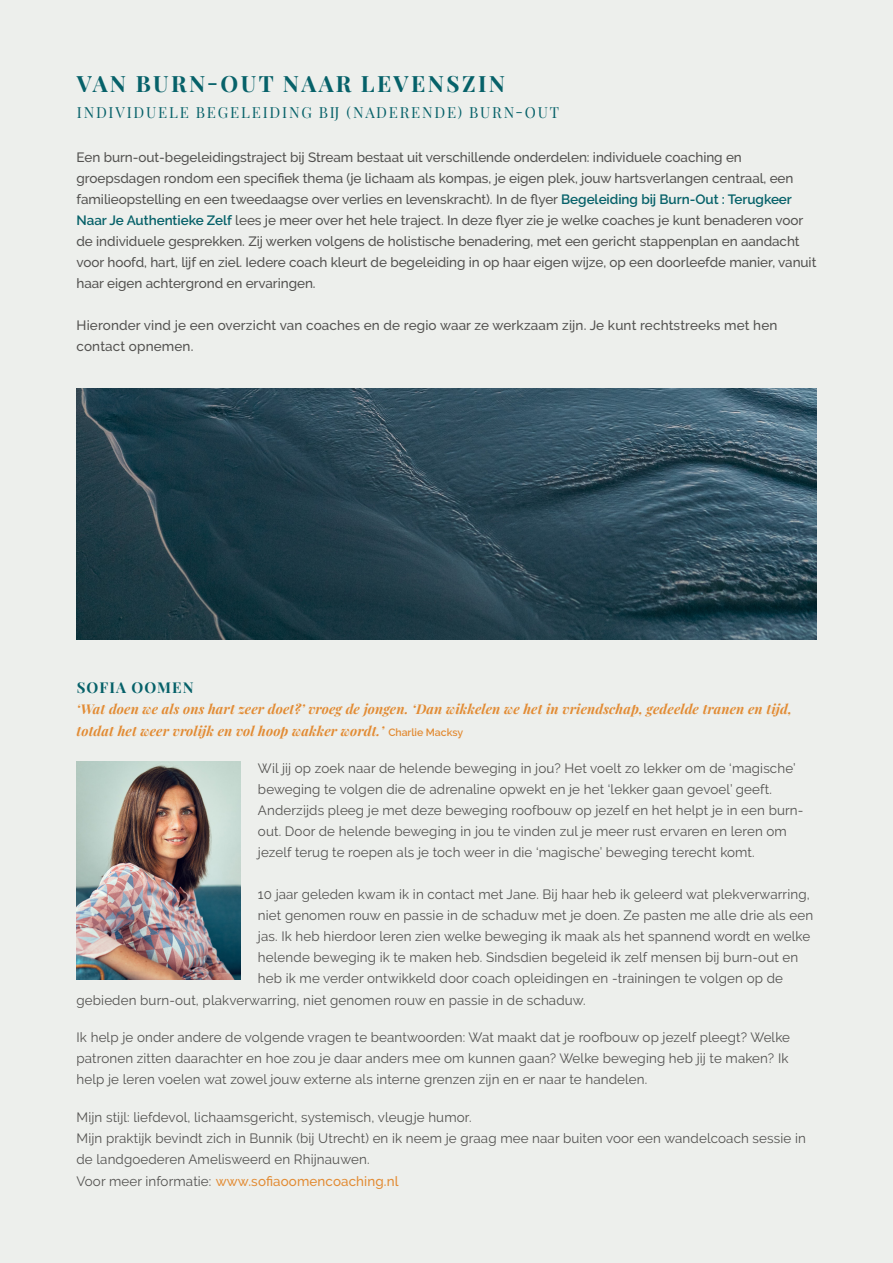
<style>
.page{position:relative;width:893px;height:1263px;background:#edefec}
.page>*{position:absolute;margin:0;border:0;box-sizing:border-box;transform-origin:0 0}
.t1{font:700 22.5px "Playfair Display";letter-spacing:.11em;color:#066169}
.t2{font:15px "Playfair Display";letter-spacing:.12em;color:#066169}
.t3{font:700 15px "Playfair Display";letter-spacing:.07em;color:#066169}
.t4{font:13.5px/21px "Raleway";letter-spacing:.01em;color:#535250}
.t5{font:500 13.5px/21px "Raleway";letter-spacing:-.005em;color:#535250}
.t6{font:italic 700 13.5px/21.6px "Playfair Display";letter-spacing:.01em;color:#e28c35}
.t7{font:500 13.5px "Raleway";letter-spacing:.01em;color:#e28c35}
.s1{font-weight:600;color:#066169}
.s2{font-family:"Raleway";font-weight:600;font-style:normal;font-size:10.5px}
.s3{font-weight:400;color:#535250}
</style>
<div class="page">
<img style="left:77px;top:388px;width:739px;height:251px">
<img style="left:77px;top:761px;width:164px;height:219px">
<p class="t1" style="left:77px;top:66px;width:430px">VAN BURN-OUT NAAR LEVENSZIN</p>
<p class="t2" style="left:77px;top:100px;width:484px">INDIVIDUELE BEGELEIDING BIJ (NADERENDE) BURN-OUT</p>
<p class="t5" style="left:77px;top:146px;width:741px">Een burn-out-begeleidingstraject bij Stream bestaat uit verschillende onderdelen: individuele coaching en groepsdagen rondom een specifiek thema (je lichaam als kompas, je eigen plek, jouw hartsverlangen centraal, een familieopstelling en een tweedaagse over verlies en levenskracht). In de flyer <span class="s1">Begeleiding bij Burn-Out : Terugkeer Naar Je Authentieke Zelf</span> lees je meer over het hele traject. In deze flyer zie je welke coaches je kunt benaderen voor de individuele gesprekken. Zij werken volgens de holistische benadering, met een gericht stappenplan en aandacht voor hoofd, hart, lijf en ziel. Iedere coach kleurt de begeleiding in op haar eigen wijze, op een doorleefde manier, vanuit haar eigen achtergrond en ervaringen.</p>
<p class="t5" style="left:77px;top:314px;width:702px">Hieronder vind je een overzicht van coaches en de regio waar ze werkzaam zijn. Je kunt rechtstreeks met hen contact opnemen.</p>
<p class="t3" style="left:77px;top:676px;width:118px">SOFIA OOMEN</p>
<p class="t6" style="left:77px;top:697px;width:717px">‘Wat doen we als ons hart zeer doet?’ vroeg de jongen. ‘Dan wikkelen we het in vriendschap, gedeelde tranen en tijd, totdat het weer vrolijk en vol hoop wakker wordt.’ <span class="s2">Charlie Macksy</span></p>
<p class="t4" style="left:258px;top:758px;width:547px">Wil jij op zoek naar de helende beweging in jou? Het voelt zo lekker om de ‘magische’ beweging te volgen die de adrenaline opwekt en je het ‘lekker gaan gevoel’ geeft.<br>Anderzijds pleeg je met deze beweging roofbouw op jezelf en het helpt je in een burn&shy;out. Door de helende beweging in jou te vinden zul je meer rust ervaren en leren om jezelf terug te roepen als je toch weer in die ‘magische’ beweging terecht komt.</p>
<p class="t4" style="left:258px;top:884px;width:553px">10 jaar geleden kwam ik in contact met Jane. Bij haar heb ik geleerd wat plekverwarring,</p>
<p class="t4" style="left:258px;top:905px;width:557px">niet genomen rouw en passie in de schaduw met je doen. Ze pasten me alle drie als een</p>
<p class="t4" style="left:258px;top:926px;width:554px">jas. Ik heb hierdoor leren zien welke beweging ik maak als het spannend wordt en welke</p>
<p class="t4" style="left:258px;top:947px;width:542px">helende beweging ik te maken heb. Sindsdien begeleid ik zelf mensen bij burn-out en</p>
<p class="t4" style="left:258px;top:968px;width:526px">heb ik me verder ontwikkeld door coach opleidingen en -trainingen te volgen op de</p>
<p class="t4" style="left:77px;top:989px;width:511px">gebieden burn-out, plakverwarring, niet genomen rouw en passie in de schaduw.</p>
<p class="t4" style="left:77px;top:1026px;width:715px;text-align:justify">Ik help je onder andere de volgende vragen te beantwoorden: Wat maakt dat je roofbouw op jezelf pleegt? Welke patronen zitten daarachter en hoe zou je daar anders mee om kunnen gaan? Welke beweging heb jij te maken? Ik help je leren voelen wat zowel jouw externe als interne grenzen zijn en er naar te handelen.</p>
<p class="t4" style="left:77px;top:1106px;width:397px">Mijn stijl: liefdevol, lichaamsgericht, systemisch, vleugje humor.</p>
<p class="t4" style="left:77px;top:1127px;width:731px;line-height:21.6px">Mijn praktijk bevindt zich in Bunnik (bij Utrecht) en ik neem je graag mee naar buiten voor een wandelcoach sessie in de landgoederen Amelisweerd en Rhijnauwen.</p>
<p class="t7" style="left:77px;top:1173px;width:324px"><span class="s3">Voor meer informatie:</span> www.sofiaoomencoaching.nl</p>
</div>
